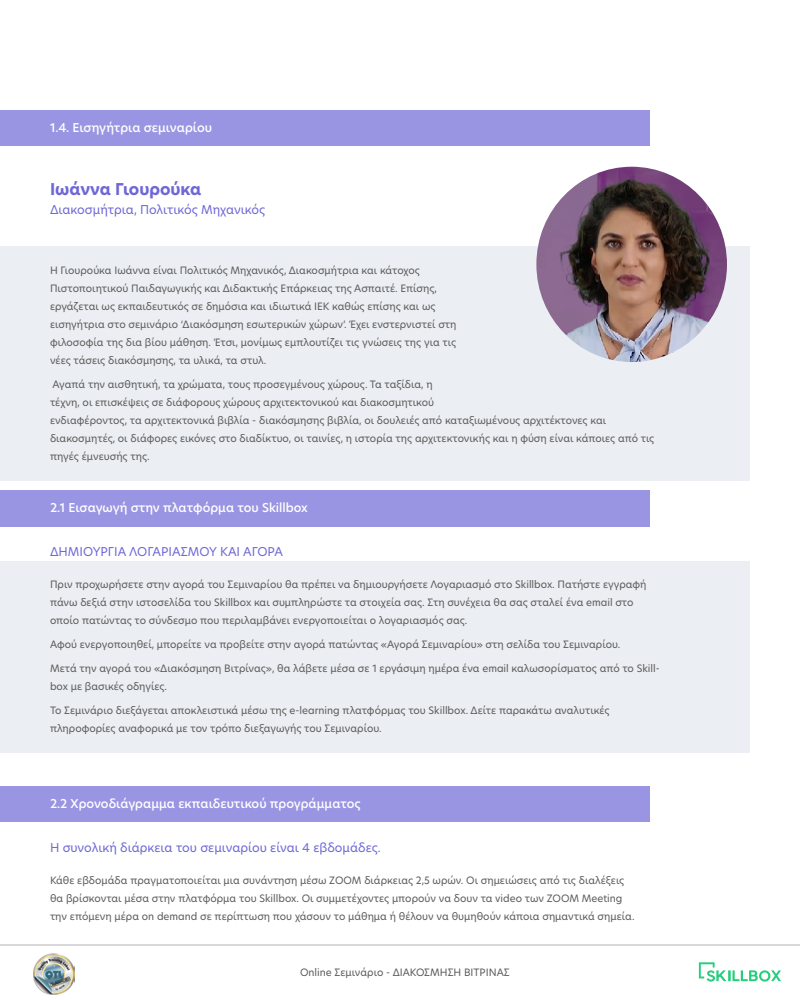
<style>
.page{position:relative;width:800px;height:1000px;background:#fff}
.page>*{position:absolute;margin:0;border:0;box-sizing:border-box;transform-origin:0 0}
.t1{font:700 16px "New Hero";color:#6e67d6}
.t2{font:12px "New Hero";color:#6e67d6}
.t3{font:500 12px "New Hero";color:#fff}
.t4{font:10px/18px "New Hero";color:#5a5a5a}
</style>
<div class="page">
<svg style="left:699px;top:962px;width:82px;height:20px"></svg>
<hr style="left:0;top:945px;width:800px;height:1px;background:#b3b3b3">
<img style="left:33px;top:953px;width:42px;height:41px">
<div style="left:0;top:110px;width:650px;height:36px;background:#9a95e2"></div>
<div style="left:0;top:247px;width:750px;height:138px;background:#ebeef2"></div>
<div style="left:0;top:361px;width:750px;height:120px;background:#ebeef2"></div>
<div style="left:0;top:490px;width:650px;height:36px;background:#9a95e2"></div>
<div style="left:0;top:561px;width:750px;height:84px;background:#ebeef2"></div>
<div style="left:0;top:645px;width:750px;height:66px;background:#ebeef2"></div>
<div style="left:0;top:687px;width:750px;height:66px;background:#ebeef2"></div>
<div style="left:0;top:786px;width:650px;height:36px;background:#9a95e2"></div>
<img style="left:536px;top:167px;width:191px;height:195px">
<p class="t3" style="left:50px;top:119px;width:164px">1.4. Εισηγήτρια σεμιναρίου</p>
<h1 class="t1" style="left:50px;top:178px;width:153px">Ιωάννα Γιουρούκα</h1>
<p class="t2" style="left:50px;top:201px;width:217px">Διακοσμήτρια, Πολιτικός Μηχανικός</p>
<p class="t4" style="left:50px;top:261px;width:408px">Η Γιουρούκα Ιωάννα είναι Πολιτικός Μηχανικός, Διακοσμήτρια και κάτοχος Πιστοποιητικού Παιδαγωγικής και Διδακτικής Επάρκειας της Ασπαιτέ. Επίσης, εργάζεται ως εκπαιδευτικός σε δημόσια και ιδιωτικά ΙΕΚ καθώς επίσης και ως εισηγήτρια στο σεμινάριο ‘Διακόσμηση εσωτερικών χώρων’. Έχει ενστερνιστεί στη φιλοσοφία της δια βίου μάθηση. Έτσι, μονίμως εμπλουτίζει τις γνώσεις της για τις νέες τάσεις διακόσμησης, τα υλικά, τα στυλ.</p>
<p class="t4" style="left:50px;top:375px;width:606px">Αγαπά την αισθητική, τα χρώματα, τους προσεγμένους χώρους. Τα ταξίδια, η<br>τέχνη, οι επισκέψεις σε διάφορους χώρους αρχιτεκτονικού και διακοσμητικού<br>ενδιαφέροντος, τα αρχιτεκτονικά βιβλία - διακόσμησης βιβλία, οι δουλειές από καταξιωμένους αρχιτέκτονες και διακοσμητές, οι διάφορες εικόνες στο διαδίκτυο, οι ταινίες, η ιστορία της αρχιτεκτονικής και η φύση είναι κάποιες από τις πηγές έμνευσής της.</p>
<p class="t3" style="left:50px;top:499px;width:259px">2.1 Εισαγωγή στην πλατφό ρμα του Skillbox</p>
<p class="t2" style="left:50px;top:543px;width:234px">ΔΗΜΙΟΥΡΓΙΑ ΛΟΓΑΡΙΑΣΜΟΥ ΚΑΙ ΑΓΟΡΑ</p>
<p class="t4" style="left:50px;top:575px;width:598px">Πριν προχωρήσετε στην αγορά του Σεμιναρίου θα πρέπει να δημιουργήσετε Λογαριασμό στο Skillbox. Πατήστε εγγραφή πάνω δεξιά στην ιστοσελίδα του Skillbox και συμπληρώστε τα στοιχεία σας. Στη συνέχεια θα σας σταλεί ένα email στο οποίο πατώντας το σύνδεσμο που περιλαμβάνει ενεργοποιείται ο λογαριασμός σας.</p>
<p class="t4" style="left:50px;top:635px;width:572px">Αφού ενεργοποιηθεί, μπορείτε να προβείτε στην αγορά πατώντας «Αγορά Σεμιναρίου» στη σελίδα του Σεμιναρίου.</p>
<p class="t4" style="left:50px;top:659px;width:611px">Μετά την αγορά του «Διακόσμηση Βιτρίνας», θα λάβετε μέσα σε 1 εργάσιμη ημέρα ένα email καλωσορίσματος από το Skill&shy;box με βασικές οδηγίες.</p>
<p class="t4" style="left:50px;top:701px;width:561px">Το Σεμινάριο διεξάγεται αποκλειστικά μέσω της e-learning πλατφόρμας του Skillbox. Δείτε παρακάτω αναλυτικές πληροφορίες αναφορικά με τον τρόπο διεξαγωγής του Σεμιναρίου.</p>
<p class="t3" style="left:50px;top:795px;width:312px">2.2 Xρονοδιάγραμμα εκπαιδευτικού προγράμματος</p>
<p class="t2" style="left:50px;top:839px;width:332px">Η συνολική διάρκεια του σεμιναρίου είναι 4 εβδομάδες.</p>
<p class="t4" style="left:50px;top:871px;width:586px">Κάθε εβδομάδα πραγματοποιείται μια συνάντηση μέσω ZOOM διάρκειας 2,5 ωρών. Οι σημειώσεις από τις διαλέξεις θα βρίσκονται μέσα στην πλατφόρμα του Skillbox. Οι συμμετέχοντες μπορούν να δουν τα video των ZOOM Meeting την επόμενη μέρα on demand σε περίπτωση που χάσουν το μάθημα ή θέλουν να θυμηθούν κάποια σημαντικά σημεία.</p>
<p class="t4" style="left:300px;top:963px;width:211px">Online Σεμινάριο - ΔΙΑΚΟΣΜΗΣΗ ΒΙΤΡΙΝΑΣ</p>
</div>
